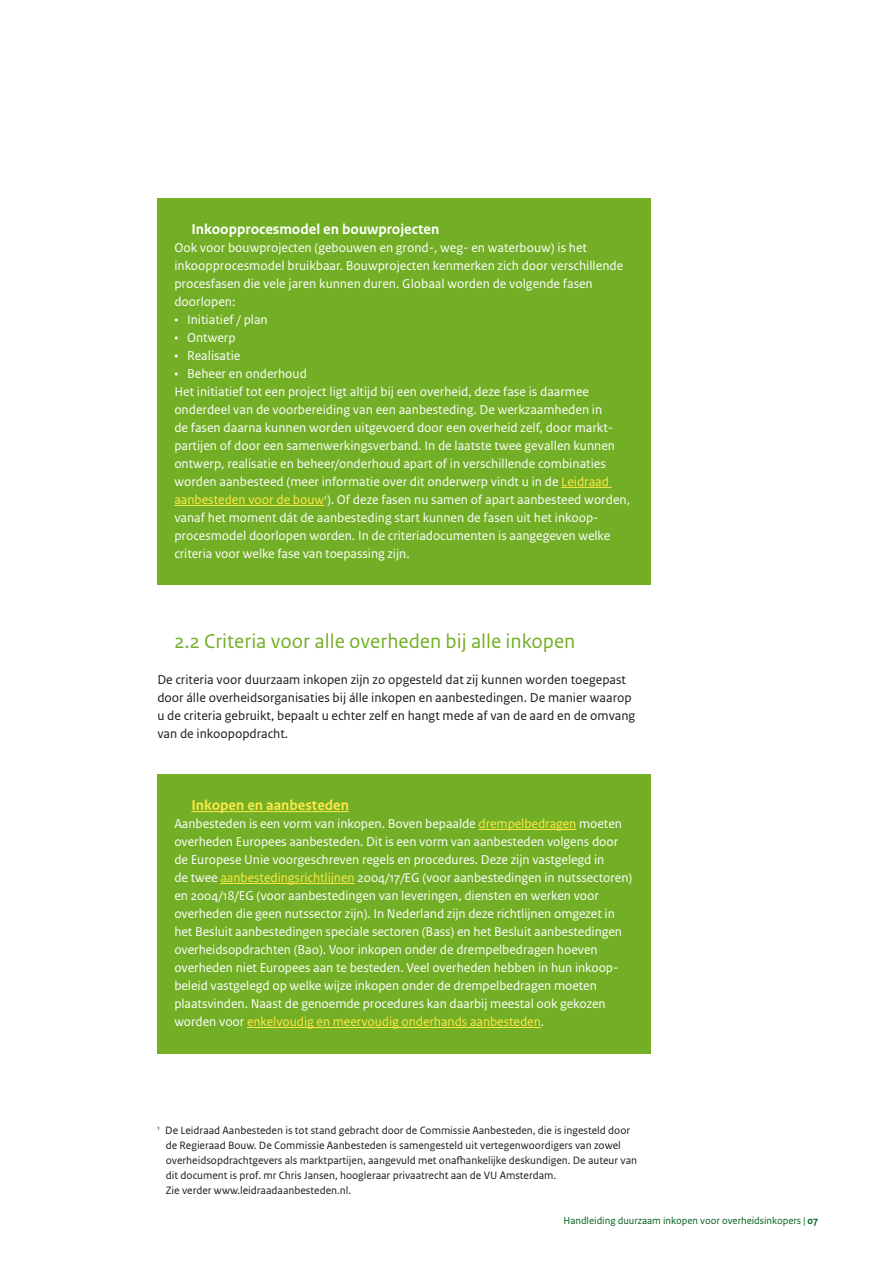
<style>
.page{position:relative;width:893px;height:1263px;background:#fff}
.page>*{position:absolute;margin:0;border:0;box-sizing:border-box;transform-origin:0 0}
.t1{font:21px "Rijksoverheid Sans Text";color:#73af26}
.t2{font:700 15px "Rijksoverheid Sans Text";color:#fff}
.t3{font:700 15px "Rijksoverheid Sans Text";color:#ffe946}
.t4{font:13.5px/18px "Rijksoverheid Sans Text";letter-spacing:-.005em;color:#fff}
.t5{font:13.5px/18px "Rijksoverheid Sans Text";color:#1a1a18}
.t6{font:11.25px/15px "Rijksoverheid Sans Text";color:#1a1a18}
.t7{font:10.5px "Rijksoverheid Sans Text";color:#03601c}
.s1{color:#ffe946}
.s2{font-weight:700}
</style>
<div class="page">
<div style="left:157px;top:774px;width:494px;height:279px;background:#73af26"></div>
<hr style="left:191px;top:811px;width:158px;height:1px;background:#ffe946">
<hr style="left:478px;top:829px;width:98px;height:1px;background:#ffe946">
<hr style="left:220px;top:883px;width:135px;height:1px;background:#ffe946">
<hr style="left:247px;top:1027px;width:294px;height:1px;background:#ffe946">
<div style="left:157px;top:198px;width:494px;height:387px;background:#73af26"></div>
<hr style="left:561px;top:487px;width:51px;height:1px;background:#ffe946">
<hr style="left:174px;top:505px;width:150px;height:1px;background:#ffe946">
<p class="t2" style="left:191px;top:221px;width:249px">Inkoopprocesmodel en bouwprojecten</p>
<p class="t4" style="left:174px;top:239px;width:450px">Ook voor bouwprojecten (gebouwen en grond-, weg- en waterbouw) is het inkoopprocesmodel bruikbaar. Bouwprojecten kenmerken zich door verschillende procesfasen die vele jaren kunnen duren. Globaal worden de volgende fasen doorlopen:</p>
<p class="t4" style="left:174px;top:311px;width:95px">• Initiatief / plan</p>
<p class="t4" style="left:174px;top:329px;width:63px">• Ontwerp</p>
<p class="t4" style="left:174px;top:347px;width:68px">• Realisatie</p>
<p class="t4" style="left:174px;top:365px;width:457px">• Beheer en onderhoud<br>Het initiatief tot een project ligt altijd bij een overheid, deze fase is daarmee onderdeel van de voorbereiding van een aanbesteding. De werkzaamheden in<br>de fasen daarna kunnen worden uitgevoerd door een overheid zelf, door markt&shy;partijen of door een samenwerkingsverband. In de laatste twee gevallen kunnen ontwerp, realisatie en beheer/onderhoud apart of in verschillende combinaties worden aanbesteed (meer informatie over dit onderwerp vindt u in de <span class="s1">Leidraad aanbesteden voor de bouw</span><sup>1</sup>). Of deze fasen nu samen of apart aanbesteed worden, vanaf het moment dát de aanbesteding start kunnen de fasen uit het inkoop&shy;procesmodel doorlopen worden. In de criteriadocumenten is aangegeven welke criteria voor welke fase van toepassing zijn.</p>
<h1 class="t1" style="left:174px;top:629px;width:402px">2.2 Criteria voor alle overheden bij alle inkopen</h1>
<p class="t5" style="left:157px;top:671px;width:479px">De criteria voor duurzaam inkopen zijn zo opgesteld dat zij kunnen worden toegepast door álle overheidsorganisaties bij álle inkopen en aanbestedingen. De manier waarop u de criteria gebruikt, bepaalt u echter zelf en hangt mede af van de aard en de omvang van de inkoopopdracht.</p>
<p class="t3" style="left:191px;top:797px;width:159px">Inkopen en aanbesteden</p>
<p class="t4" style="left:174px;top:815px;width:459px">Aanbesteden is een vorm van inkopen. Boven bepaalde <span class="s1">drempelbedragen</span> moeten overheden Europees aanbesteden. Dit is een vorm van aanbesteden volgens door de Europese Unie voorgeschreven regels en procedures. Deze zijn vastgelegd in<br>de twee <span class="s1">aanbestedingsrichtlijnen</span> 2004/17/EG (voor aanbestedingen in nutssectoren) en 2004/18/EG (voor aanbestedingen van leveringen, diensten en werken voor overheden die geen nutssector zijn). In Nederland zijn deze richtlijnen omgezet in het Besluit aanbestedingen speciale sectoren (Bass) en het Besluit aanbestedingen overheidsopdrachten (Bao). Voor inkopen onder de drempelbedragen hoeven overheden niet Europees aan te besteden. Veel overheden hebben in hun inkoop&shy;beleid vastgelegd op welke wijze inkopen onder de drempelbedragen moeten plaatsvinden. Naast de genoemde procedures kan daarbij meestal ook gekozen worden voor <span class="s1">enkelvoudig en meervoudig onderhands aanbesteden</span>.</p>
<p class="t6" style="left:166px;top:1123px;width:473px;text-indent:-8px"><sup>1</sup> De Leidraad Aanbesteden is tot stand gebracht door de Commissie Aanbesteden, die is ingesteld door de Regieraad Bouw. De Commissie Aanbesteden is samengesteld uit vertegenwoordigers van zowel overheidsopdrachtgevers als marktpartijen, aangevuld met onafhankelijke deskundigen. De auteur van dit document is prof. mr Chris Jansen, hoogleraar privaatrecht aan de VU Amsterdam.<br>Zie verder www.leidraadaanbesteden.nl.</p>
<p class="t7" style="left:563px;top:1215px;width:256px">Handleiding duurzaam inkopen voor overheidsinkopers | <span class="s2">07</span></p>
</div>
